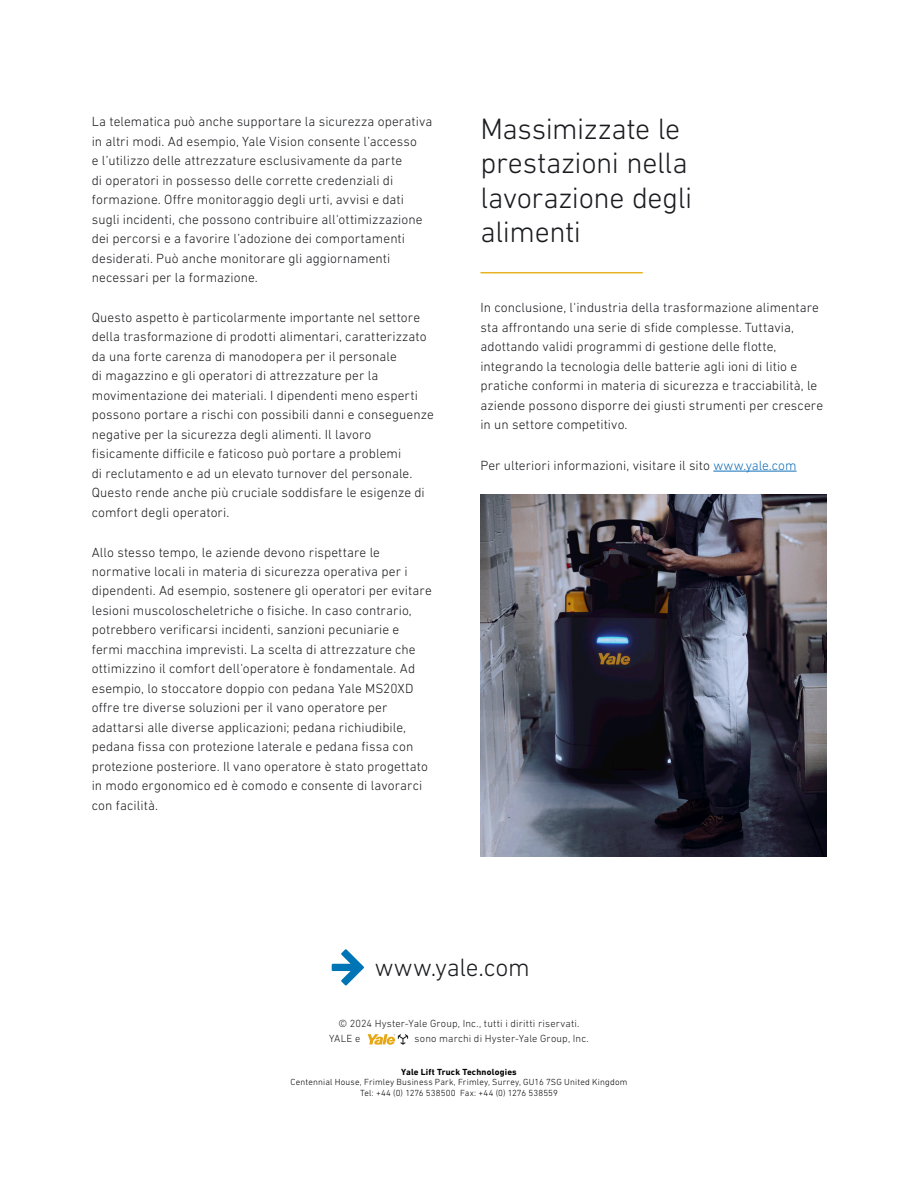
<style>
.page{position:relative;width:918px;height:1188px;background:#fff}
.page>*{position:absolute;margin:0;border:0;box-sizing:border-box;transform-origin:0 0}
.t1{font:300 30px/34.5px "DIN Next LT Pro";letter-spacing:-.015em;color:#1a1b1e}
.t2{font:300 25.5px "DIN Next LT Pro";letter-spacing:-.01em;color:#1a1b1e}
.t3{font:300 13.5px/19.5px "DIN Next LT Pro";letter-spacing:.005em;color:#1a1b1e}
.t4{font:300 10.5px/15.8px "DIN Next LT Pro";letter-spacing:.015em;color:#1a1b1e}
.t5{font:300 9px/10.8px "DIN Next LT Pro";letter-spacing:.02em;color:#000;text-align:center}
.t6{font:700 9px "DIN Next LT Pro";letter-spacing:.02em;color:#000}
.s1{color:#126fb7}
</style>
<div class="page">
<img style="left:480px;top:495px;width:346px;height:361px">
<hr style="left:480px;top:272px;width:163px;height:1px;background:#e7b222">
<hr style="left:713px;top:471px;width:84px;height:1px;background:#126fb7">
<svg style="left:368px;top:1034px;width:40px;height:11px"></svg>
<svg style="left:332px;top:949px;width:32px;height:37px"></svg>
<p class="t3" style="left:92px;top:112px;width:342px">La telematica può anche supportare la sicurezza operativa in altri modi. Ad esempio, Yale Vision consente l’accesso<br>e l’utilizzo delle attrezzature esclusivamente da parte<br>di operatori in possesso delle corrette credenziali di formazione. Offre monitoraggio degli urti, avvisi e dati sugli incidenti, che possono contribuire all'ottimizzazione dei percorsi e a favorire l’adozione dei comportamenti desiderati. Può anche monitorare gli aggiornamenti necessari per la formazione.</p>
<p class="t3" style="left:92px;top:307px;width:344px">Questo aspetto è particolarmente importante nel settore della trasformazione di prodotti alimentari, caratterizzato da una forte carenza di manodopera per il personale<br>di magazzino e gli operatori di attrezzature per la movimentazione dei materiali. I dipendenti meno esperti possono portare a rischi con possibili danni e conseguenze negative per la sicurezza degli alimenti. Il lavoro fisicamente difficile e faticoso può portare a problemi<br>di reclutamento e ad un elevato turnover del personale.<br>Questo rende anche più cruciale soddisfare le esigenze di comfort degli operatori.</p>
<p class="t3" style="left:92px;top:542px;width:342px">Allo stesso tempo, le aziende devono rispettare le normative locali in materia di sicurezza operativa per i dipendenti. Ad esempio, sostenere gli operatori per evitare lesioni muscoloscheletriche o fisiche. In caso contrario, potrebbero verificarsi incidenti, sanzioni pecuniarie e fermi macchina imprevisti. La scelta di attrezzature che ottimizzino il comfort dell'operatore è fondamentale. Ad esempio, lo stoccatore doppio con pedana Yale MS20XD offre tre diverse soluzioni per il vano operatore per adattarsi alle diverse applicazioni; pedana richiudibile, pedana fissa con protezione laterale e pedana fissa con protezione posteriore. Il vano operatore è stato progettato in modo ergonomico ed è comodo e consente di lavorarci con facilità.</p>
<h1 class="t1" style="left:480px;top:111px;width:214px">Massimizzate le prestazioni nella lavorazione degli alimenti</h1>
<p class="t3" style="left:480px;top:298px;width:344px">In conclusione, l'industria della trasformazione alimentare sta affrontando una serie di sfide complesse. Tuttavia, adottando validi programmi di gestione delle flotte, integrando la tecnologia delle batterie agli ioni di litio e pratiche conformi in materia di sicurezza e tracciabilità, le aziende possono disporre dei giusti strumenti per crescere in un settore competitivo.</p>
<p class="t3" style="left:480px;top:455px;width:318px">Per ulteriori informazioni, visitare il sito <span class="s1">www.yale.com</span></p>
<h2 class="t2" style="left:375px;top:952px;width:157px">www.yale.com</h2>
<p class="t4" style="left:329px;top:1015px;width:252px;text-indent:9px">© 2024 Hyster-Yale Group, Inc., tutti i diritti riservati.<br>YALE e</p>
<p class="t4" style="left:415px;top:1031px;width:176px">sono marchi di Hyster-Yale Group, Inc.</p>
<p class="t6" style="left:401px;top:1066px;width:117px">Yale Lift Truck Technologies</p>
<p class="t5" style="left:290px;top:1077px;width:339px">Centennial House, Frimley Business Park, Frimley, Surrey, GU16 7SG United Kingdom<br>Tel: +44 (0) 1276 538500 Fax: +44 (0) 1276 538559</p>
</div>
